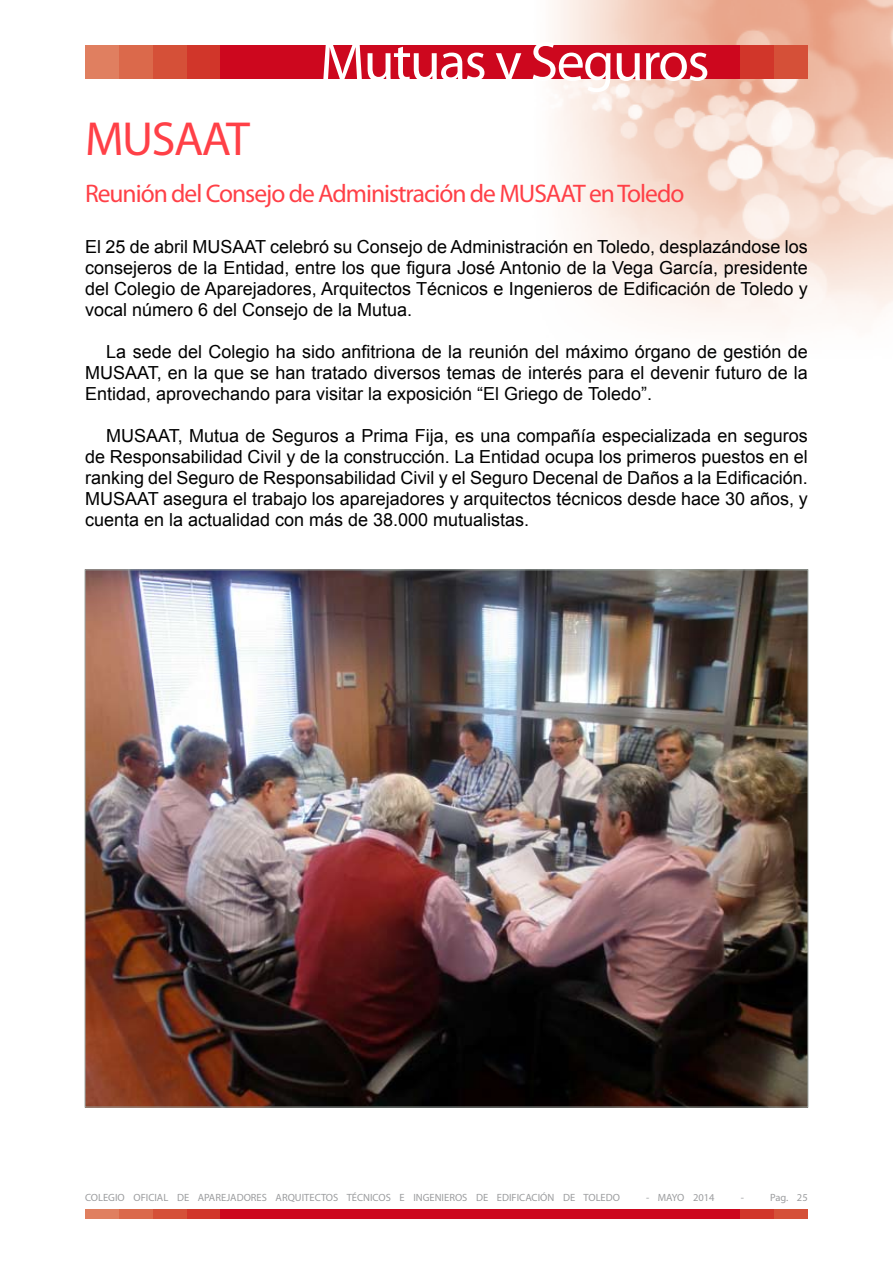
<style>
.page{position:relative;width:893px;height:1263px;background:#fff}
.page>*{position:absolute;margin:0;border:0;box-sizing:border-box;transform-origin:0 0}
.t1{font:56.1px "Myriad Pro";letter-spacing:-.03em;color:#fff}
.t2{font:48px "Myriad Pro";letter-spacing:-.03em;color:#ff4047}
.t3{font:25.5px "Myriad Pro";letter-spacing:-.04em;color:#ff4047}
.t4{font:18px/21px "Arial";color:#000;text-align:justify}
.t5{font:10.5px "Myriad Pro";color:#9c9d9f}
</style>
<div class="page">
<div style="left:85px;top:1209px;width:34px;height:9px;background:#e07f60"></div>
<div style="left:119px;top:1209px;width:34px;height:9px;background:#db694b"></div>
<div style="left:153px;top:1209px;width:34px;height:9px;background:#d55038"></div>
<div style="left:187px;top:1209px;width:34px;height:9px;background:#d1362a"></div>
<div style="left:774px;top:1209px;width:34px;height:9px;background:#d55038"></div>
<div style="left:740px;top:1209px;width:34px;height:9px;background:#d1362a"></div>
<div style="left:221px;top:1209px;width:519px;height:9px;background:#cd071e"></div>
<img style="left:554px;top:0;width:339px;height:329px">
<div style="left:85px;top:45px;width:34px;height:34px;background:#e07f60"></div>
<div style="left:119px;top:45px;width:34px;height:34px;background:#db694b"></div>
<div style="left:153px;top:45px;width:34px;height:34px;background:#d55038"></div>
<div style="left:187px;top:45px;width:34px;height:34px;background:#d1362a"></div>
<div style="left:774px;top:45px;width:34px;height:34px;background:#d55038"></div>
<div style="left:740px;top:45px;width:34px;height:34px;background:#d1362a"></div>
<div style="left:221px;top:45px;width:519px;height:34px;background:#cd071e"></div>
<img style="left:87px;top:572px;width:719px;height:533px">
<h2 class="t2" style="left:85px;top:109px;width:167px">MUSAAT</h2>
<h1 class="t1" style="left:320px;top:27px;width:391px">Mutuas y Seguros</h1>
<h3 class="t3" style="left:85px;top:178px;width:601px">Reunión del Consejo de Administración de MUSAAT en Toledo</h3>
<p class="t4" style="left:85px;top:236px;width:724px">El 25 de abril MUSAAT celebró su Consejo de Administración en Toledo, desplazándose los consejeros de la Entidad, entre los que figura José Antonio de la Vega García, presidente del Colegio de Aparejadores, Arquitectos Técnicos e Ingenieros de Edificación de Toledo y vocal número 6 del Consejo de la Mutua.</p>
<p class="t4" style="left:85px;top:341px;width:724px;text-indent:21px">La sede del Colegio ha sido anfitriona de la reunión del máximo órgano de gestión de MUSAAT, en la que se han tratado diversos temas de interés para el devenir futuro de la Entidad, aprovechando para visitar la exposición “El Griego de Toledo”.</p>
<p class="t4" style="left:85px;top:425px;width:724px;text-indent:21px">MUSAAT, Mutua de Seguros a Prima Fija, es una compañía especializada en seguros de Responsabilidad Civil y de la construcción. La Entidad ocupa los primeros puestos en el ranking del Seguro de Responsabilidad Civil y el Seguro Decenal de Daños a la Edificación.<br>MUSAAT asegura el trabajo los aparejadores y arquitectos técnicos desde hace 30 años, y cuenta en la actualidad con más de 38.000 mutualistas.</p>
<p class="t5" style="left:85px;top:1191px;width:536px">COLEGIO OFICIAL DE APAREJADORES ARQUITECTOS TÉCNICOS E INGENIEROS DE EDIFICACIÓN DE TOLEDO</p>
<p class="t5" style="left:646px;top:1191px;width:70px">- MAYO 2014</p>
<p class="t5" style="left:741px;top:1191px;width:5px">-</p>
<p class="t5" style="left:770px;top:1191px;width:39px">Pag. 25</p>
</div>
